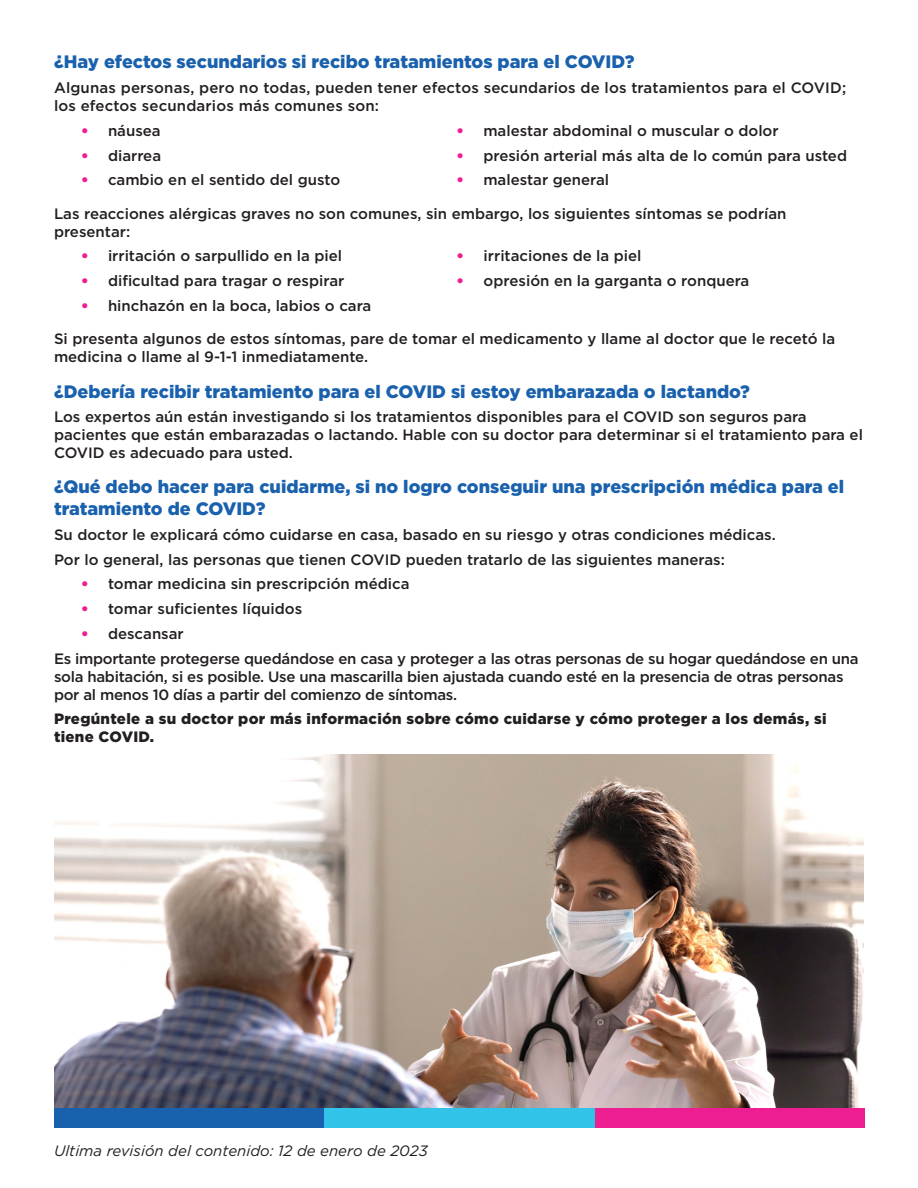
<style>
.page{position:relative;width:918px;height:1188px;background:#fff}
.page>*{position:absolute;margin:0;border:0;box-sizing:border-box;transform-origin:0 0}
.t1{font:900 18px/21.6px "Gotham";color:#1a61ad}
.t2{font:500 15px/18px "Gotham";color:#231f20}
.t3{font:500 15px/24.8px "Gotham";letter-spacing:-.02em;color:#231f20}
.t4{font:900 15px/18px "Gotham";letter-spacing:.02em;color:#231f20}
.t5{font:italic 15px "Gotham";color:#231f20}
.s1{font-weight:900;color:#ed1e91}
</style>
<div class="page">
<img style="left:54px;top:754px;width:810px;height:355px">
<div style="left:54px;top:1109px;width:270px;height:19px;background:#1a61ad"></div>
<div style="left:594px;top:1109px;width:270px;height:19px;background:#ed1e91"></div>
<div style="left:324px;top:1109px;width:270px;height:19px;background:#32c3e8"></div>
<p class="t1" style="left:54px;top:51px;width:582px">¿Hay efectos secundarios si recibo tratamientos para el COVID?</p>
<p class="t2" style="left:54px;top:79px;width:794px">Algunas personas, pero no todas, pueden tener efectos secundarios de los tratamientos para el COVID; los efectos secundarios más comunes son:</p>
<p class="t2" style="left:81px;top:121px;width:81px"><span class="s1">•</span> náusea</p>
<p class="t2" style="left:81px;top:146px;width:82px"><span class="s1">•</span> diarrea</p>
<p class="t2" style="left:81px;top:171px;width:261px"><span class="s1">•</span> cambio en el sentido del gusto</p>
<p class="t2" style="left:54px;top:205px;width:734px">Las reacciones alérgicas graves no son comunes, sin embargo, los siguientes síntomas se podrían presentar:</p>
<p class="t2" style="left:81px;top:247px;width:263px"><span class="s1">•</span> irritación o sarpullido en la piel</p>
<p class="t2" style="left:81px;top:272px;width:265px"><span class="s1">•</span> dificultad para tragar o respirar</p>
<p class="t2" style="left:81px;top:296px;width:292px"><span class="s1">•</span> hinchazón en la boca, labios o cara</p>
<p class="t2" style="left:456px;top:121px;width:324px"><span class="s1">•</span> malestar abdominal o muscular o dolor</p>
<p class="t2" style="left:456px;top:146px;width:392px"><span class="s1">•</span> presión arterial más alta de lo común para usted</p>
<p class="t2" style="left:456px;top:171px;width:154px"><span class="s1">•</span> malestar general</p>
<p class="t2" style="left:457px;top:247px;width:186px"><span class="s1">•</span> irritaciones de la piel</p>
<p class="t2" style="left:457px;top:272px;width:294px"><span class="s1">•</span> opresión en la garganta o ronquera</p>
<p class="t2" style="left:54px;top:330px;width:783px">Si presenta algunos de estos síntomas, pare de tomar el medicamento y llame al doctor que le recetó la medicina o llame al 9-1-1 inmediatamente.</p>
<p class="t1" style="left:54px;top:380px;width:697px">¿Debería recibir tratamiento para el COVID si estoy embarazada o lactando?</p>
<p class="t2" style="left:54px;top:408px;width:810px">Los expertos aún están investigando si los tratamientos disponibles para el COVID son seguros para pacientes que están embarazadas o lactando. Hable con su doctor para determinar si el tratamiento para el<br>COVID es adecuado para usted.</p>
<p class="t1" style="left:54px;top:476px;width:792px">¿Qué debo hacer para cuidarme, si no logro conseguir una prescripción médica para el tratamiento de COVID?</p>
<p class="t2" style="left:54px;top:522px;width:723px;line-height:24.8px">Su doctor le explicará cómo cuidarse en casa, basado en su riesgo y otras condiciones médicas.<br>Por lo general, las personas que tienen COVID pueden tratarlo de las siguientes maneras:</p>
<p class="t2" style="left:81px;top:575px;width:330px"><span class="s1">•</span> tomar medicina sin prescripción médica</p>
<p class="t2" style="left:81px;top:600px;width:223px"><span class="s1">•</span> tomar suficientes líquidos</p>
<p class="t3" style="left:54px;top:621px;width:806px;text-indent:27px"><span class="s1">•</span> descansar<br>Es importante protegerse quedándose en casa y proteger a las otras personas de su hogar quedándose en una</p>
<p class="t3" style="left:54px;top:667px;width:791px;line-height:18px">sola habitación, si es posible. Use una mascarilla bien ajustada cuando esté en la presencia de otras personas por al menos 10 días a partir del comienzo de síntomas.</p>
<p class="t4" style="left:54px;top:710px;width:774px">Pregúntele a su doctor por más información sobre cómo cuidarse y cómo proteger a los demás, si tiene COVID.</p>
<p class="t5" style="left:54px;top:1142px;width:375px">Ultima revisión del contenido: 12 de enero de 2023</p>
</div>
